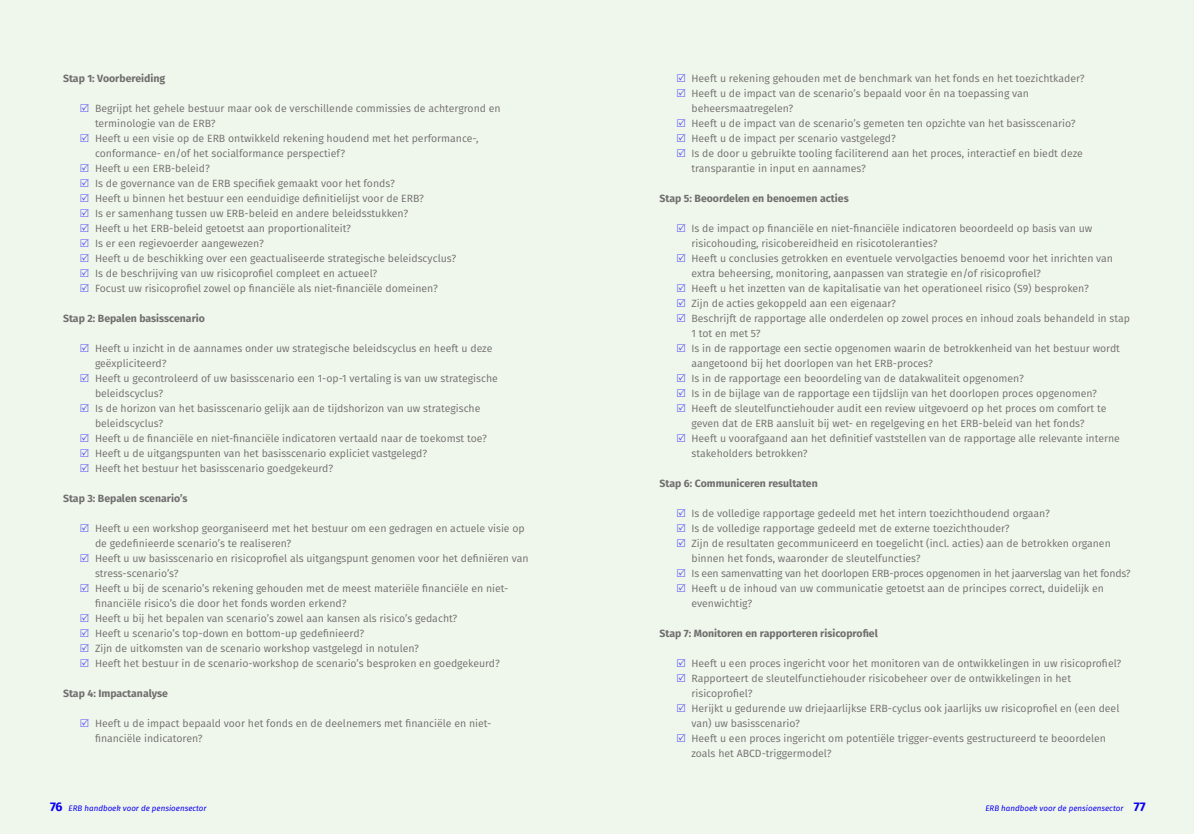
<style>
.page{position:relative;width:1194px;height:834px;background:#eff6eb}
.page>*{position:absolute;margin:0;border:0;box-sizing:border-box;transform-origin:0 0}
.t1{font:10.5px/15px "Fira Sans";color:#706f6f}
.t2{font:700 10.5px "Fira Sans";color:#706f6f}
.t3{font:italic 8px "Fira Sans";color:#0c00f4}
.s1{font-weight:700;font-style:normal;font-size:12.5px}
</style>
<div class="page">
<p class="t2" style="left:63px;top:69px;width:104px">Stap 1: Voorbereiding</p>
<p class="t1" style="left:95px;top:100px;width:407px">Begrijpt het gehele bestuur maar ook de verschillende commissies de achtergrond en terminologie van de ERB?<br>Heeft u een visie op de ERB ontwikkeld rekening houdend met het performance-, conformance- en/of het socialformance perspectief?<br>Heeft u een ERB-beleid?<br>Is de governance van de ERB specifek gemaakt voor het fonds?<br>Heeft u binnen het bestuur een eenduidige defnitielijst voor de ERB?<br>Is er samenhang tussen uw ERB-beleid en andere beleidsstukken?<br>Heeft u het ERB-beleid getoetst aan proportionaliteit?<br>Is er een regievoerder aangewezen?<br>Heeft u de beschikking over een geactualiseerde strategische beleidscyclus?<br>Is de beschrijving van uw risicoprofel compleet en actueel?<br>Focust uw risicoprofel zowel op fnanciële als niet-fnanciële domeinen?</p>
<p class="t2" style="left:63px;top:309px;width:144px">Stap 2: Bepalen basisscenario</p>
<p class="t1" style="left:95px;top:340px;width:404px">Heeft u inzicht in de aannames onder uw strategische beleidscyclus en heeft u deze geëxpliciteerd?<br>Heeft u gecontroleerd of uw basisscenario een 1-op-1 vertaling is van uw strategische beleidscyclus?<br>Is de horizon van het basisscenario gelijk aan de tijdshorizon van uw strategische beleidscyclus?<br>Heeft u de fnanciële en niet-fnanciële indicatoren vertaald naar de toekomst toe?<br>Heeft u de uitgangspunten van het basisscenario expliciet vastgelegd?<br>Heeft het bestuur het basisscenario goedgekeurd?</p>
<p class="t2" style="left:63px;top:489px;width:126px">Stap 3: Bepalen scenario’s</p>
<p class="t1" style="left:95px;top:520px;width:435px">Heeft u een workshop georganiseerd met het bestuur om een gedragen en actuele visie op de gedefnieerde scenario’s te realiseren?<br>Heeft u uw basisscenario en risicoprofel als uitgangspunt genomen voor het defniëren van stress-scenario’s?<br>Heeft u bij de scenario’s rekening gehouden met de meest materiële fnanciële en niet&shy;fnanciële risico’s die door het fonds worden erkend?<br>Heeft u bij het bepalen van scenario’s zowel aan kansen als risico’s gedacht?<br>Heeft u scenario’s top-down en bottom-up gedefnieerd?<br>Zijn de uitkomsten van de scenario workshop vastgelegd in notulen?<br>Heeft het bestuur in de scenario-workshop de scenario’s besproken en goedgekeurd?</p>
<p class="t2" style="left:63px;top:684px;width:106px">Stap 4: Impactanalyse</p>
<p class="t1" style="left:95px;top:716px;width:398px">Heeft u de impact bepaald voor het fonds en de deelnemers met fnanciële en niet&shy;fnanciële indicatoren?</p>
<p class="t1" style="left:692px;top:71px;width:395px">Heeft u rekening gehouden met de benchmark van het fonds en het toezichtkader?<br>Heeft u de impact van de scenario’s bepaald voor én na toepassing van beheersmaatregelen?<br>Heeft u de impact van de scenario’s gemeten ten opzichte van het basisscenario?<br>Heeft u de impact per scenario vastgelegd?<br>Is de door u gebruikte tooling faciliterend aan het proces, interactief en biedt deze transparantie in input en aannames?</p>
<p class="t2" style="left:660px;top:189px;width:191px">Stap 5: Beoordelen en benoemen acties</p>
<p class="t1" style="left:692px;top:221px;width:440px">Is de impact op fnanciële en niet-fnanciële indicatoren beoordeeld op basis van uw risicohouding, risicobereidheid en risicotoleranties?<br>Heeft u conclusies getrokken en eventuele vervolgacties benoemd voor het inrichten van extra beheersing, monitoring, aanpassen van strategie en/of risicoprofel?<br>Heeft u het inzetten van de kapitalisatie van het operationeel risico (S9) besproken?<br>Zijn de acties gekoppeld aan een eigenaar?<br>Beschrijft de rapportage alle onderdelen op zowel proces en inhoud zoals behandeld in stap 1 tot en met 5?<br>Is in de rapportage een sectie opgenomen waarin de betrokkenheid van het bestuur wordt aangetoond bij het doorlopen van het ERB-proces?<br>Is in de rapportage een beoordeling van de datakwaliteit opgenomen?<br>Is in de bijlage van de rapportage een tijdslijn van het doorlopen proces opgenomen?<br>Heeft de sleutelfunctiehouder audit een review uitgevoerd op het proces om comfort te geven dat de ERB aansluit bij wet- en regelgeving en het ERB-beleid van het fonds?<br>Heeft u voorafgaand aan het defnitief vaststellen van de rapportage alle relevante interne stakeholders betrokken?</p>
<p class="t2" style="left:660px;top:475px;width:160px">Stap 6: Communiceren resultaten</p>
<p class="t1" style="left:692px;top:506px;width:441px">Is de volledige rapportage gedeeld met het intern toezichthoudend orgaan?<br>Is de volledige rapportage gedeeld met de externe toezichthouder?<br>Zijn de resultaten gecommuniceerd en toegelicht (incl. acties) aan de betrokken organen binnen het fonds, waaronder de sleutelfuncties?<br>Is een samenvatting van het doorlopen ERB-proces opgenomen in het jaarverslag van het fonds?<br>Heeft u de inhoud van uw communicatie getoetst aan de principes correct, duidelijk en evenwichtig?</p>
<p class="t2" style="left:660px;top:625px;width:220px">Stap 7: Monitoren en rapporteren risicoprofel</p>
<p class="t1" style="left:692px;top:656px;width:431px">Heeft u een proces ingericht voor het monitoren van de ontwikkelingen in uw risicoprofel?<br>Rapporteert de sleutelfunctiehouder risicobeheer over de ontwikkelingen in het risicoprofel?<br>Herijkt u gedurende uw driejaarlijkse ERB-cyclus ook jaarlijks uw risicoprofel en (een deel van) uw basisscenario?<br>Heeft u een proces ingericht om potentiële trigger-events gestructureerd te beoordelen zoals het ABCD-triggermodel?</p>
<p class="t3" style="left:50px;top:802px;width:158px"><span class="s1">76</span> ERB handboek voor de pensioensector</p>
<p class="t3" style="left:985px;top:802px;width:162px">ERB handboek voor de pensioensector <span class="s1">77</span></p>
</div>
